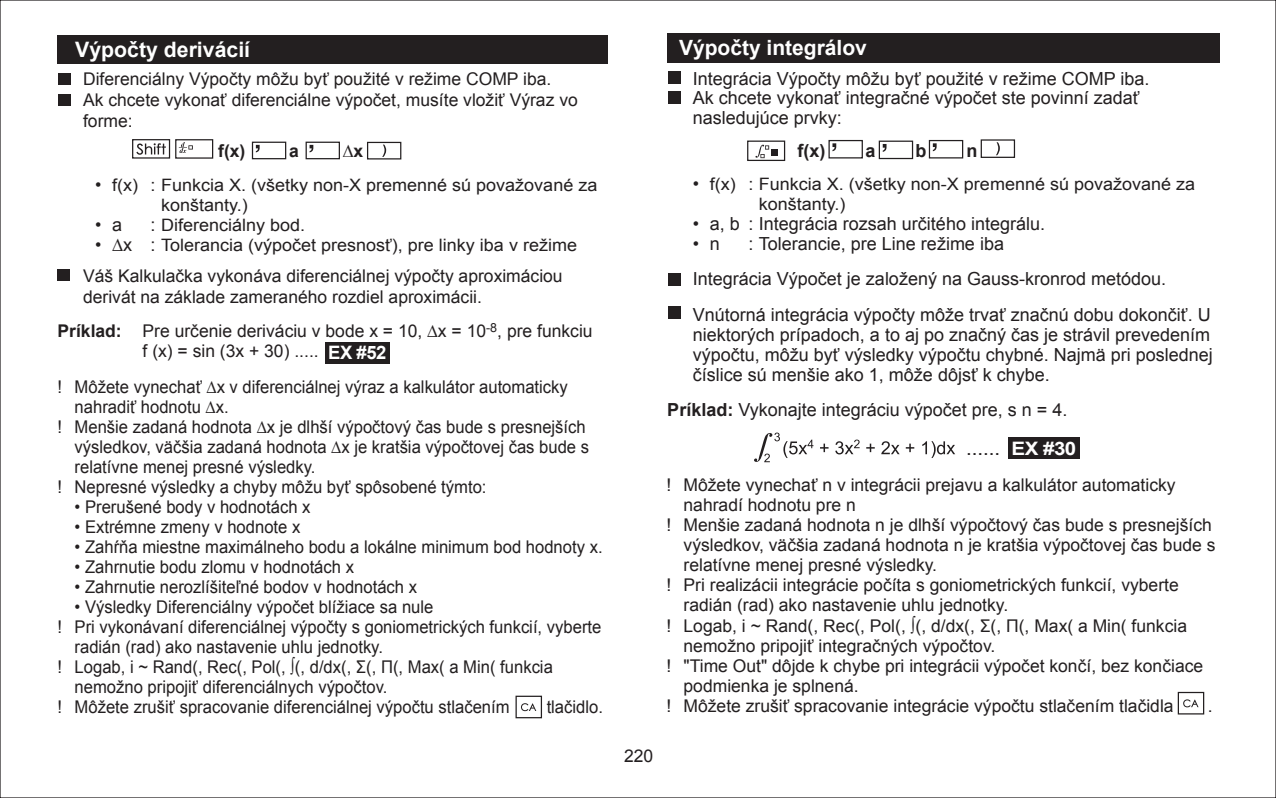
<style>
.page{position:relative;width:1276px;height:798px;background:#fff}
.page>*{position:absolute;margin:0;border:0;box-sizing:border-box;transform-origin:0 0}
.t1{font:700 21.25px "Arial";color:#fff}
.t2{font:700 21px "Arial";color:#fff}
.t3{font:20.5px "Arial";color:#231f20}
.t4{font:700 18.5px "Arial";letter-spacing:-.025em;color:#fff}
.t5{font:700 18.5px "Arial";letter-spacing:-.025em;color:#fff;scale:1.11 1}
.t6{font:18px/19.5px "Arial";color:#231f20}
.t7{font:700 18px "Arial";color:#231f20}
.t8{font:17.5px/20.8px "Arial";color:#231f20}
.t9{font:17.5px "Arial";color:#231f20;scale:.95 1}
.t10{font:700 17.5px "Arial";color:#231f20}
.t11{font:17px/20px "Arial";color:#231f20;scale:1.05 1}
.s1{font-size:18px}
.s2{font-weight:700}
</style>
<div class="page">
<div style="left:325px;top:341px;width:65px;height:22px;background:#231f20"></div>
<div style="left:58px;top:35px;width:550px;height:28px;background:#231f20"></div>
<div style="left:59px;top:73px;width:12px;height:12px;background:#231f20"></div>
<div style="left:59px;top:94px;width:12px;height:12px;background:#231f20"></div>
<div style="left:132px;top:139px;width:38px;height:19px;border:1px solid #231f20"></div>
<svg style="left:136px;top:143px;width:30px;height:12px"></svg>
<div style="left:175px;top:139px;width:38px;height:20px;border:1px solid #231f20"></div>
<svg style="left:179px;top:142px;width:14px;height:11px"></svg>
<div style="left:252px;top:141px;width:34px;height:18px;border:1px solid #231f20"></div>
<svg style="left:256px;top:145px;width:4px;height:7px"></svg>
<svg style="left:382px;top:144px;width:4px;height:13px"></svg>
<div style="left:367px;top:142px;width:34px;height:17px;border:1px solid #231f20"></div>
<div style="left:305px;top:141px;width:35px;height:18px;border:1px solid #231f20"></div>
<svg style="left:309px;top:145px;width:4px;height:7px"></svg>
<div style="left:57px;top:269px;width:12px;height:12px;background:#231f20"></div>
<div style="left:667px;top:33px;width:553px;height:30px;background:#231f20"></div>
<svg style="left:820px;top:443px;width:8px;height:9px"></svg>
<svg style="left:835px;top:439px;width:24px;height:15px"></svg>
<svg style="left:866px;top:443px;width:8px;height:9px"></svg>
<svg style="left:881px;top:441px;width:18px;height:13px"></svg>
<svg style="left:906px;top:443px;width:8px;height:9px"></svg>
<svg style="left:922px;top:441px;width:33px;height:17px"></svg>
<svg style="left:754px;top:432px;width:59px;height:30px"></svg>
<div style="left:668px;top:71px;width:12px;height:12px;background:#231f20"></div>
<div style="left:668px;top:91px;width:12px;height:12px;background:#231f20"></div>
<div style="left:668px;top:273px;width:12px;height:13px;background:#231f20"></div>
<div style="left:828px;top:140px;width:35px;height:18px;border:1px solid #231f20"></div>
<svg style="left:832px;top:143px;width:4px;height:8px"></svg>
<svg style="left:996px;top:142px;width:4px;height:13px"></svg>
<div style="left:980px;top:139px;width:35px;height:19px;border:1px solid #231f20"></div>
<div style="left:878px;top:140px;width:35px;height:19px;border:1px solid #231f20"></div>
<svg style="left:882px;top:144px;width:4px;height:8px"></svg>
<div style="left:929px;top:140px;width:34px;height:18px;border:1px solid #231f20"></div>
<svg style="left:933px;top:143px;width:3px;height:8px"></svg>
<svg style="left:755px;top:144px;width:14px;height:14px"></svg>
<div style="left:771px;top:149px;width:7px;height:7px;background:#231f20"></div>
<div style="left:747px;top:140px;width:38px;height:21px;border:1px solid #231f20"></div>
<div style="left:668px;top:306px;width:12px;height:13px;background:#231f20"></div>
<svg style="left:521px;top:703px;width:15px;height:7px"></svg>
<div style="left:515px;top:695px;width:27px;height:23px;border:1px solid #231f20"></div>
<svg style="left:1183px;top:699px;width:15px;height:8px"></svg>
<div style="left:1177px;top:691px;width:27px;height:23px;border:1px solid #231f20"></div>
<div style="left:1008px;top:437px;width:72px;height:22px;background:#231f20"></div>
<p class="t1" style="left:75px;top:35px;width:176px">Výpočty derivácií</p>
<p class="t8" style="left:83px;top:69px;width:496px">Diferenciálny Výpočty môžu byť použité v režime COMP iba.<br>Ak chcete vykonať diferenciálne výpočet, musíte vložiť Výraz vo forme:</p>
<p class="t10" style="left:218px;top:139px;width:29px">f(x)</p>
<p class="t10" style="left:289px;top:139px;width:11px">a</p>
<p class="t10" style="left:343px;top:139px;width:22px">∆x</p>
<p class="t11" style="left:161px;top:175px;width:417px;text-indent:-66px"><span class="s1">•</span> f(x) : Funkcia X. (všetky non-X premenné sú považované za konštanty.)</p>
<p class="t6" style="left:95px;top:215px;width:29px">• a</p>
<p class="t11" style="left:150px;top:215px;width:149px"><span class="s1">:</span> Diferenciálny bod.</p>
<p class="t11" style="left:95px;top:235px;width:460px"><span class="s1">• ∆x :</span> Tolerancia (výpočet presnosť), pre linky iba v režime</p>
<p class="t8" style="left:83px;top:266px;width:481px">Váš Kalkulačka vykonáva diferenciálnej výpočty aproximáciou derivát na základe zameraného rozdiel aproximácii.</p>
<p class="t8" style="left:143px;top:320px;width:451px;line-height:20px;text-indent:-85px"><span class="s2">Príklad:</span> Pre určenie deriváciu v bode x = 10, ∆x = 10<sup>-8</sup>, pre funkciu f (x) = sin (3x + 30) .....</p>
<p class="t4" style="left:328px;top:340px;width:60px">EX #52</p>
<p class="t9" style="left:58px;top:375px;width:539px">! Môžete vynechať ∆x v diferenciálnej výraz a kalkulátor automaticky</p>
<p class="t9" style="left:75px;top:395px;width:164px">nahradiť hodnotu ∆x.</p>
<p class="t9" style="left:58px;top:415px;width:557px">! Menšie zadaná hodnota ∆x je dlhší výpočtový čas bude s presnejších</p>
<p class="t9" style="left:75px;top:435px;width:543px">výsledkov, väčšia zadaná hodnota ∆x je kratšia výpočtovej čas bude s</p>
<p class="t9" style="left:75px;top:455px;width:255px">relatívne menej presné výsledky.</p>
<p class="t9" style="left:58px;top:475px;width:453px">! Nepresné výsledky a chyby môžu byť spôsobené týmto:</p>
<p class="t9" style="left:75px;top:495px;width:250px">• Prerušené body v hodnotách x</p>
<p class="t9" style="left:75px;top:515px;width:239px">• Extrémne zmeny v hodnote x</p>
<p class="t9" style="left:75px;top:535px;width:557px">• Zahŕňa miestne maximálneho bodu a lokálne minimum bod hodnoty x.</p>
<p class="t9" style="left:75px;top:555px;width:296px">• Zahrnutie bodu zlomu v hodnotách x</p>
<p class="t9" style="left:75px;top:575px;width:362px">• Zahrnutie nerozlíšiteľné bodov v hodnotách x</p>
<p class="t9" style="left:75px;top:595px;width:379px">• Výsledky Diferenciálny výpočet blížiace sa nule</p>
<p class="t9" style="left:58px;top:615px;width:574px">! Pri vykonávaní diferenciálnej výpočty s goniometrických funkcií, vyberte</p>
<p class="t9" style="left:75px;top:635px;width:326px">radián (rad) ako nastavenie uhlu jednotky.</p>
<p class="t9" style="left:58px;top:655px;width:523px">! Logab, i ~ Rand(, Rec(, Pol(, ∫(, d/dx(, Σ(, Π(, Max( a Min( funkcia</p>
<p class="t9" style="left:75px;top:675px;width:331px">nemožno pripojiť diferenciálnych výpočtov.</p>
<p class="t9" style="left:58px;top:695px;width:477px">! Môžete zrušiť spracovanie diferenciálnej výpočtu stlačením</p>
<p class="t9" style="left:546px;top:695px;width:61px">tlačidlo.</p>
<p class="t8" style="left:624px;top:745px;width:31px">220</p>
<p class="t2" style="left:679px;top:34px;width:189px">Výpočty integrálov</p>
<p class="t6" style="left:693px;top:69px;width:458px">Integrácia Výpočty môžu byť použité v režime COMP iba.<br>Ak chcete vykonať integračné výpočet ste povinní zadať nasledujúce prvky:</p>
<p class="t7" style="left:797px;top:139px;width:29px">f(x)</p>
<p class="t7" style="left:865px;top:139px;width:12px">a</p>
<p class="t7" style="left:915px;top:139px;width:12px">b</p>
<p class="t7" style="left:966px;top:139px;width:12px">n</p>
<p class="t11" style="left:759px;top:174px;width:417px;text-indent:-66px"><span class="s1">•</span> f(x) : Funkcia X. (všetky non-X premenné sú považované za konštanty.)</p>
<p class="t6" style="left:693px;top:214px;width:354px">• a, b : Integrácia rozsah určitého integrálu.</p>
<p class="t6" style="left:693px;top:234px;width:29px">• n</p>
<p class="t6" style="left:693px;top:227px;width:519px;line-height:35px;text-indent:55px">: Tolerancie, pre Line režime iba<br>Integrácia Výpočet je založený na Gauss-kronrod metódou.<br>Vnútorná integrácia výpočty môže trvať značnú dobu dokončiť. U</p>
<p class="t6" style="left:693px;top:324px;width:521px">niektorých prípadoch, a to aj po značný čas je strávil prevedením výpočtu, môžu byť výsledky výpočtu chybné. Najmä pri poslednej číslice sú menšie ako 1, môže dôjsť k chybe.</p>
<p class="t6" style="left:667px;top:399px;width:402px"><span class="s2">Príklad:</span> Vykonajte integráciu výpočet pre, s n = 4.</p>
<p class="t3" style="left:966px;top:434px;width:36px">......</p>
<p class="t5" style="left:1011px;top:436px;width:60px">EX #30</p>
<p class="t8" style="left:666px;top:475px;width:510px">! Môžete vynechať n v integrácii prejavu a kalkulátor automaticky</p>
<p class="t8" style="left:683px;top:495px;width:174px">nahradí hodnotu pre n</p>
<p class="t8" style="left:666px;top:515px;width:547px">! Menšie zadaná hodnota n je dlhší výpočtový čas bude s presnejších</p>
<p class="t8" style="left:683px;top:535px;width:533px">výsledkov, väčšia zadaná hodnota n je kratšia výpočtovej čas bude s</p>
<p class="t8" style="left:683px;top:555px;width:255px">relatívne menej presné výsledky.</p>
<p class="t8" style="left:666px;top:575px;width:514px">! Pri realizácii integrácie počíta s goniometrických funkcií, vyberte</p>
<p class="t8" style="left:683px;top:595px;width:326px">radián (rad) ako nastavenie uhlu jednotky.</p>
<p class="t8" style="left:666px;top:615px;width:522px">! Logab, i ~ Rand(, Rec(, Pol(, ∫(, d/dx(, Σ(, Π(, Max( a Min( funkcia</p>
<p class="t8" style="left:683px;top:635px;width:313px">nemožno pripojiť integračných výpočtov.</p>
<p class="t8" style="left:666px;top:655px;width:538px">! "Time Out" dôjde k chybe pri integrácii výpočet končí, bez končiace</p>
<p class="t8" style="left:683px;top:675px;width:177px">podmienka je splnená.</p>
<p class="t8" style="left:666px;top:695px;width:508px">! Môžete zrušiť spracovanie integrácie výpočtu stlačením tlačidla</p>
<p class="t8" style="left:1207px;top:695px;width:6px">.</p>
</div>
